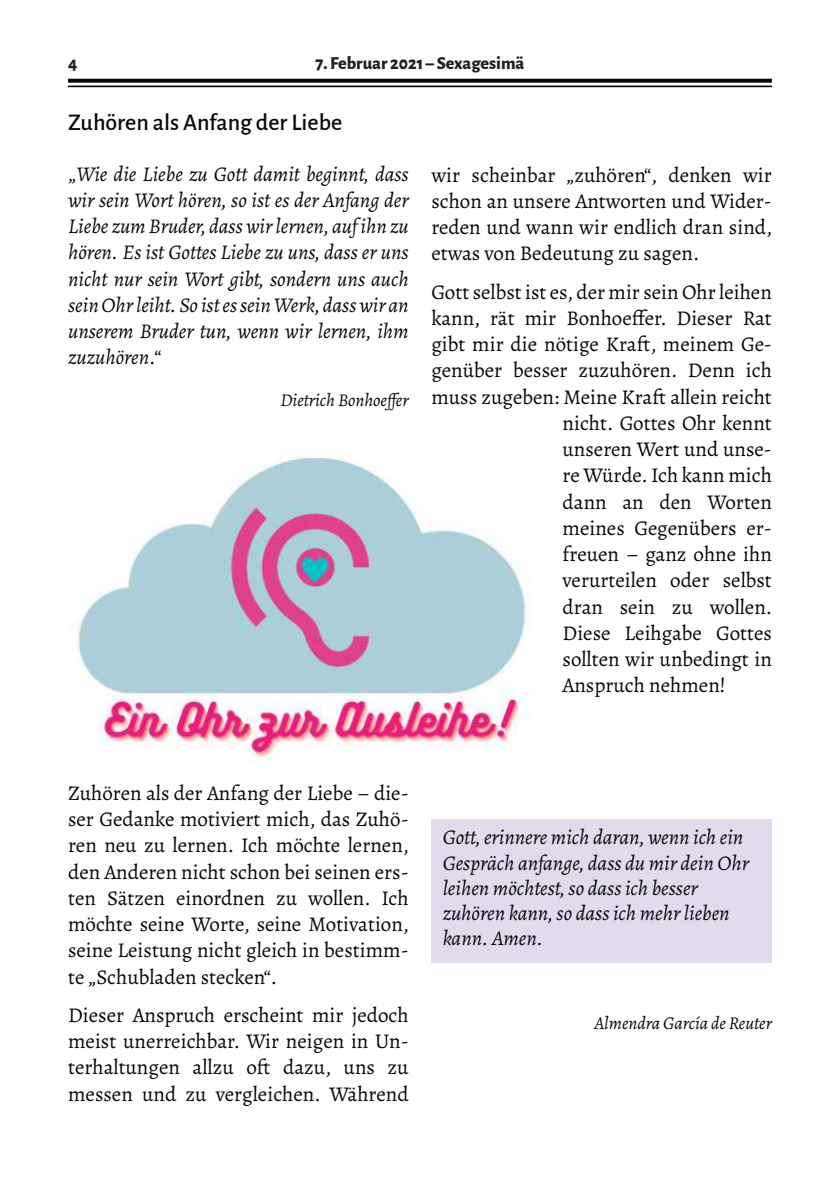
<style>
.page{position:relative;width:840px;height:1191px;background:#fff}
.page>*{position:absolute;margin:0;border:0;box-sizing:border-box;transform-origin:0 0}
.t1{font:500 24px "Alegreya Sans";color:#070909}
.t2{font:21px/26.2px "Alegreya";color:#070909;text-align:justify}
.t3{font:italic 21px/26.2px "Alegreya";color:#070909;text-align:justify}
.t4{font:italic 18px "Alegreya";color:#070909}
.t5{font:800 18px "Alegreya Sans";color:#231f20}
.s1{font-style:normal}
</style>
<div class="page">
<div style="left:431px;top:819px;width:340px;height:143px;background:#e2daed"></div>
<img style="left:76px;top:457px;width:450px;height:303px">
<svg style="left:68px;top:79px;width:703px;height:4px;background:#191b1b"></svg>
<hr style="left:68px;top:86px;width:703px;height:1px;background:#070909">
<p class="t5" style="left:68px;top:50px;width:11px">4</p>
<p class="t5" style="left:315px;top:50px;width:210px">7. Februar 2021 – Sexagesimä</p>
<p class="t1" style="left:68px;top:105px;width:275px">Zuhören als Anfang der Liebe</p>
<p class="t3" style="left:68px;top:160px;width:342px"><span class="s1">„</span>Wie die Liebe zu Gott damit beginnt, dass wir sein Wort hören, so ist es der Anfang der Liebe zum Bruder, dass wir lernen, auf ihn zu hören. Es ist Gottes Liebe zu uns, dass er uns nicht nur sein Wort gibt, sondern uns auch sein Ohr leiht. So ist es sein Werk, dass wir an unserem Bruder tun, wenn wir lernen, ihm zuzuhören<span class="s1">.“</span></p>
<p class="t4" style="left:280px;top:388px;width:130px">Dietrich Bonhoeffer</p>
<p class="t2" style="left:431px;top:161px;width:342px">wir scheinbar „zuhören“, denken wir schon an unsere Antworten und Wider‐ reden und wann wir endlich dran sind, etwas von Bedeutung zu sagen.</p>
<p class="t2" style="left:431px;top:278px;width:342px">Gott selbst ist es,der mir sein Ohr leihen</p>
<p class="t2" style="left:431px;top:305px;width:342px">kann, rät mir Bonhoeffer. Dieser Rat</p>
<p class="t2" style="left:431px;top:331px;width:342px">gibt mir die nötige Kraft, meinem Ge‐</p>
<p class="t2" style="left:431px;top:357px;width:342px">genüber besser zuzuhören. Denn ich</p>
<p class="t2" style="left:431px;top:383px;width:342px">muss zugeben: Meine Kraft allein reicht</p>
<p class="t2" style="left:562px;top:410px;width:211px">nicht. Gottes Ohr kennt</p>
<p class="t2" style="left:562px;top:436px;width:211px">unseren Wert und unse‐</p>
<p class="t2" style="left:562px;top:462px;width:211px">re Würde.Ich kann mich</p>
<p class="t2" style="left:562px;top:488px;width:211px">dann an den Worten</p>
<p class="t2" style="left:562px;top:515px;width:211px">meines Gegenübers er‐</p>
<p class="t2" style="left:562px;top:541px;width:211px">freuen – ganz ohne ihn</p>
<p class="t2" style="left:562px;top:567px;width:211px">verurteilen oder selbst</p>
<p class="t2" style="left:562px;top:593px;width:211px">dran sein zu wollen.</p>
<p class="t2" style="left:562px;top:620px;width:211px">Diese Leihgabe Gottes</p>
<p class="t2" style="left:562px;top:646px;width:211px">sollten wir unbedingt in</p>
<p class="t2" style="left:562px;top:672px;width:165px">Anspruch nehmen!</p>
<p class="t2" style="left:68px;top:779px;width:342px">Zuhören als der Anfang der Liebe – die‐ ser Gedanke motiviert mich, das Zuhö‐ ren neu zu lernen. Ich möchte lernen, den Anderen nicht schon bei seinen ers‐ ten Sätzen einordnen zu wollen. Ich möchte seine Worte, seine Motivation, seine Leistung nicht gleich in bestimm‐ te „Schubladen stecken“.</p>
<p class="t2" style="left:68px;top:1001px;width:342px">Dieser Anspruch erscheint mir jedoch meist unerreichbar. Wir neigen in Un‐ terhaltungen allzu oft dazu, uns zu messen und zu vergleichen. Während</p>
<p class="t3" style="left:442px;top:824px;width:307px;line-height:25.2px;text-align:left">Gott, erinnere mich daran, wenn ich ein<br>Gespräch anfange, dass du mir dein Ohr leihen möchtest, so dass ich besser zuhören kann, so dass ich mehr lieben kann. Amen.</p>
<p class="t4" style="left:594px;top:1010px;width:179px">Almendra García de Reuter</p>
</div>
